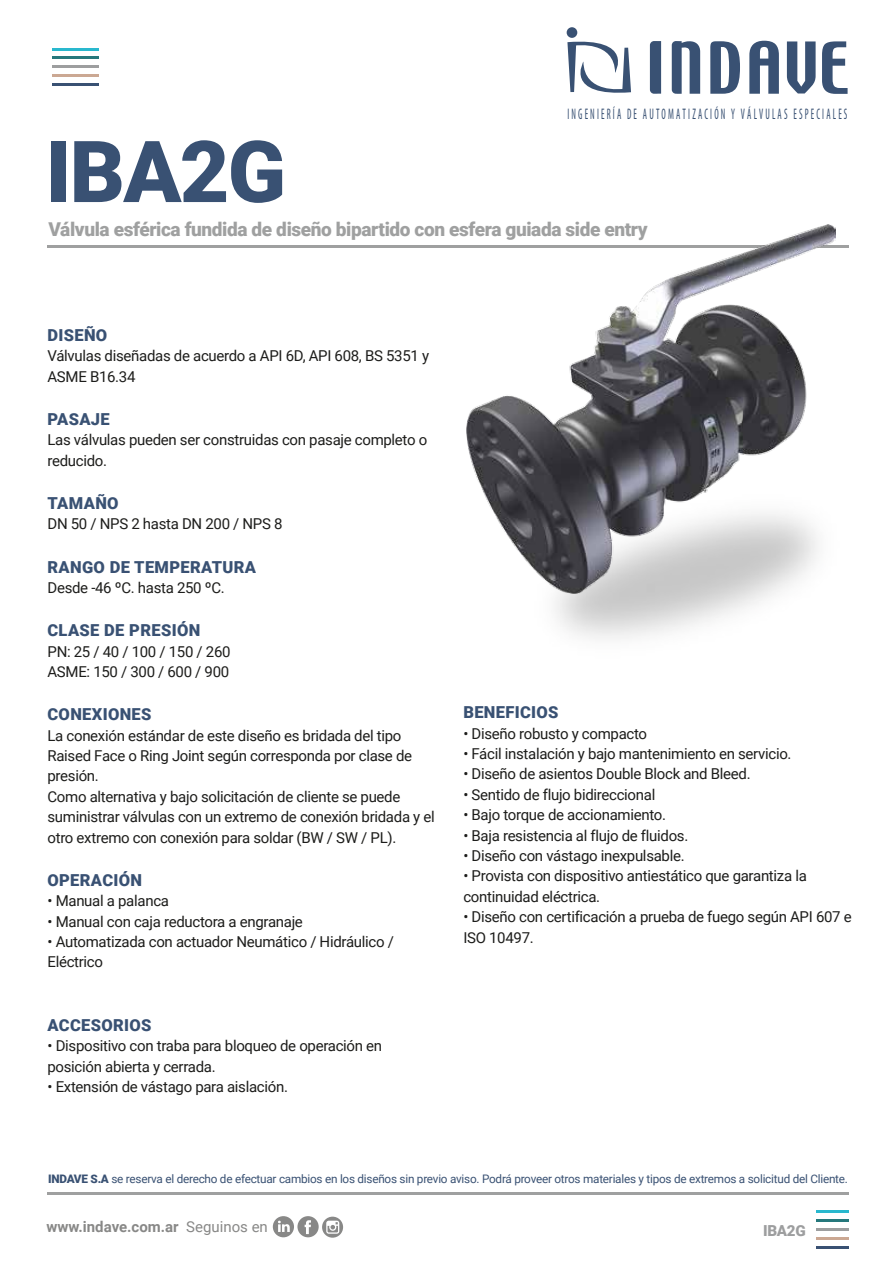
<style>
.page{position:relative;width:893px;height:1263px;background:#fff}
.page>*{position:absolute;margin:0;border:0;box-sizing:border-box;transform-origin:0 0}
.t1{font:900 85.65px "Roboto";letter-spacing:-.02em;color:#395173}
.t2{font:900 19.05px "Roboto";letter-spacing:-.02em;color:#9fa0a0}
.t3{font:900 16.5px "Roboto";letter-spacing:.02em;color:#395173}
.t4{font:condensed 15.3px "Myriad Pro";letter-spacing:.22em;color:#395173;scale:.64 1}
.t5{font:900 15.15px "Roboto";letter-spacing:-.02em;color:#9d9e9f}
.t6{font:15px/20.4px "Roboto";letter-spacing:-.02em;color:#1d1d1b}
.t7{font:700 15px "Roboto";color:#888887}
.t8{font:11.7px "Roboto";letter-spacing:-.02em;color:#395173}
.s1{font-weight:900}
.s2{font-weight:400}
</style>
<div class="page">
<svg style="left:710px;top:41px;width:30px;height:53px"></svg>
<svg style="left:749px;top:41px;width:30px;height:53px"></svg>
<svg style="left:822px;top:41px;width:26px;height:53px"></svg>
<svg style="left:672px;top:41px;width:28px;height:53px"></svg>
<svg style="left:650px;top:41px;width:11px;height:53px"></svg>
<svg style="left:787px;top:41px;width:29px;height:53px"></svg>
<svg style="left:567px;top:37px;width:64px;height:56px"></svg>
<div style="left:567px;top:27px;width:10px;height:11px;background:#395173;border-radius:50%"></div>
<div style="left:297px;top:1216px;width:22px;height:21px;background:#888887;border-radius:50%"></div>
<svg style="left:305px;top:1220px;width:6px;height:14px"></svg>
<svg style="left:273px;top:1216px;width:21px;height:21px"></svg>
<svg style="left:322px;top:1217px;width:21px;height:21px"></svg>
<svg style="left:326px;top:1221px;width:13px;height:13px"></svg>
<hr style="left:47px;top:246px;width:802px;height:2px;background:#9fa0a0">
<hr style="left:52px;top:48px;width:46px;height:2px;background:#29b8ce">
<hr style="left:52px;top:57px;width:46px;height:2px;background:#26787c">
<hr style="left:52px;top:66px;width:46px;height:2px;background:#9d9e9f">
<hr style="left:52px;top:74px;width:46px;height:3px;background:#cba893">
<hr style="left:52px;top:83px;width:46px;height:3px;background:#395173">
<hr style="left:816px;top:1210px;width:33px;height:3px;background:#29b8ce">
<hr style="left:816px;top:1219px;width:33px;height:3px;background:#26787c">
<hr style="left:816px;top:1228px;width:33px;height:3px;background:#9d9e9f">
<hr style="left:816px;top:1237px;width:33px;height:2px;background:#cba893">
<hr style="left:816px;top:1246px;width:33px;height:2px;background:#395173">
<hr style="left:47px;top:1192px;width:802px;height:3px;background:#9fa0a0">
<img style="left:467px;top:225px;width:368px;height:368px">
<h1 class="t1" style="left:46px;top:112px;width:242px">IBA2G</h1>
<p class="t4" style="left:567px;top:106px;width:439px">INGENIERÍA DE AUTOMATIZACIÓN Y VÁLVULAS ESPECIALES</p>
<p class="t2" style="left:49px;top:216px;width:601px">Válvula esférica fundida de diseño bipartido con esfera guiada side entry</p>
<p class="t3" style="left:47px;top:323px;width:61px">DISEÑO</p>
<p class="t6" style="left:47px;top:345px;width:383px">Válvulas diseñadas de acuerdo a API 6D, API 608, BS 5351 y<br>ASME B16.34</p>
<p class="t3" style="left:47px;top:407px;width:64px">PASAJE</p>
<p class="t6" style="left:47px;top:429px;width:381px">Las válvulas pueden ser construidas con pasaje completo o reducido.</p>
<p class="t3" style="left:47px;top:491px;width:73px">TAMAÑO</p>
<p class="t6" style="left:47px;top:513px;width:237px">DN 50 / NPS 2 hasta DN 200 / NPS 8</p>
<p class="t3" style="left:47px;top:555px;width:210px">RANGO DE TEMPERATURA</p>
<p class="t6" style="left:47px;top:577px;width:179px">Desde -46 ºC. hasta 250 ºC.</p>
<p class="t3" style="left:47px;top:619px;width:154px">CLASE DE PRESIÓN</p>
<p class="t6" style="left:47px;top:640px;width:185px">PN: 25 / 40 / 100 / 150 / 260<br>ASME: 150 / 300 / 600 / 900</p>
<p class="t3" style="left:47px;top:703px;width:106px">CONEXIONES</p>
<p class="t6" style="left:47px;top:724px;width:389px">La conexión estándar de este diseño es bridada del tipo Raised Face o Ring Joint según corresponda por clase de presión.<br>Como alternativa y bajo solicitación de cliente se puede suministrar válvulas con un extremo de conexión bridada y el otro extremo con conexión para soldar (BW / SW / PL).</p>
<p class="t3" style="left:47px;top:868px;width:96px">OPERACIÓN</p>
<p class="t6" style="left:47px;top:890px;width:123px">• Manual a palanca</p>
<p class="t6" style="left:47px;top:910px;width:257px">• Manual con caja reductora a engranaje</p>
<p class="t6" style="left:47px;top:931px;width:348px">• Automatizada con actuador Neumático / Hidráulico /<br>Eléctrico</p>
<p class="t3" style="left:47px;top:1013px;width:106px">ACCESORIOS</p>
<p class="t6" style="left:47px;top:1035px;width:336px">• Dispositivo con traba para bloqueo de operación en posición abierta y cerrada.</p>
<p class="t6" style="left:47px;top:1076px;width:242px">• Extensión de vástago para aislación.</p>
<p class="t3" style="left:463px;top:701px;width:97px">BENEFICIOS</p>
<p class="t6" style="left:463px;top:722px;width:185px">• Diseño robusto y compacto</p>
<p class="t6" style="left:463px;top:743px;width:330px">• Fácil instalación y bajo mantenimiento en servicio.</p>
<p class="t6" style="left:463px;top:763px;width:289px">• Diseño de asientos Double Block and Bleed.</p>
<p class="t6" style="left:463px;top:784px;width:193px">• Sentido de flujo bidireccional</p>
<p class="t6" style="left:463px;top:804px;width:204px">• Bajo torque de accionamiento.</p>
<p class="t6" style="left:463px;top:824px;width:226px">• Baja resistencia al flujo de fluidos.</p>
<p class="t6" style="left:463px;top:845px;width:223px">• Diseño con vástago inexpulsable.</p>
<p class="t6" style="left:463px;top:865px;width:345px">• Provista con dispositivo antiestático que garantiza la continuidad eléctrica.</p>
<p class="t6" style="left:463px;top:906px;width:390px">• Diseño con certificación a prueba de fuego según API 607 e<br>ISO 10497.</p>
<p class="t8" style="left:48px;top:1171px;width:801px"><span class="s1">INDAVE S.A</span> se reserva el derecho de efectuar cambios en los diseños sin previo aviso. Podrá proveer otros materiales y tipos de extremos a solicitud del Cliente.</p>
<p class="t7" style="left:46px;top:1216px;width:223px">www.indave.com.ar <span class="s2">Seguinos en</span></p>
<p class="t5" style="left:763px;top:1220px;width:44px">IBA2G</p>
</div>
